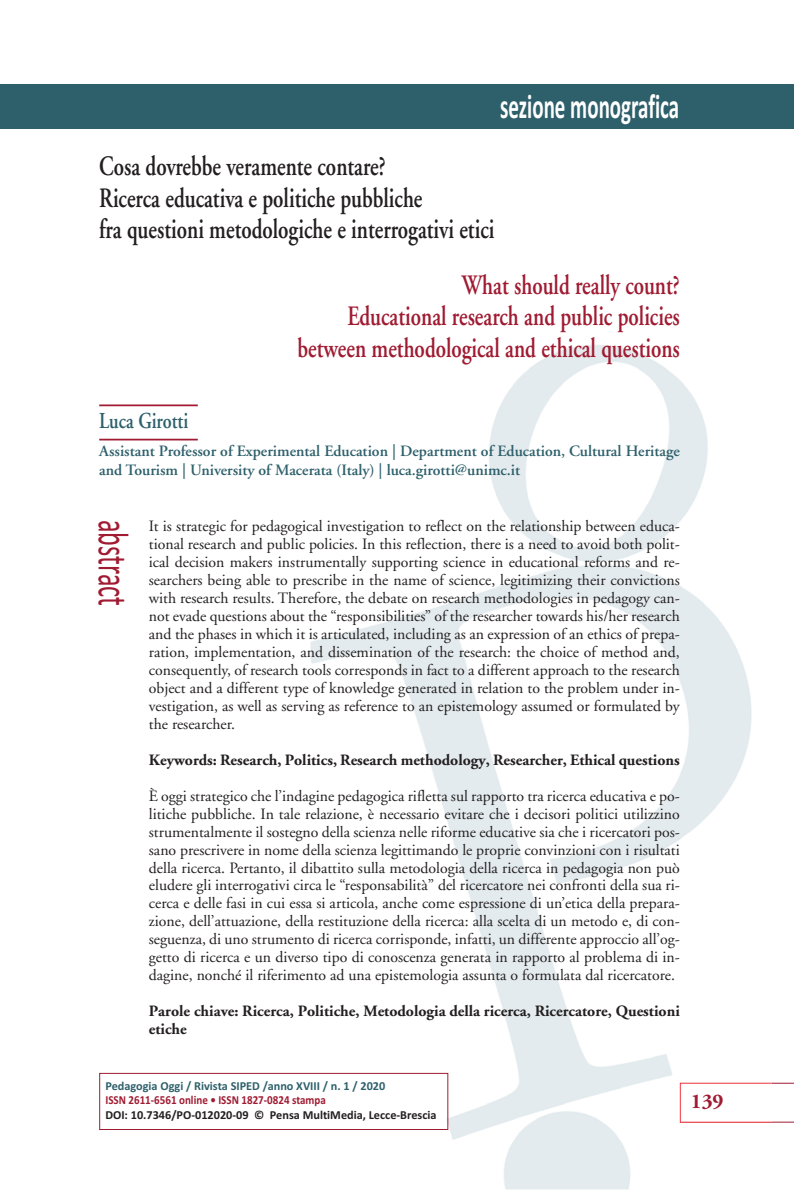
<style>
.page{position:relative;width:794px;height:1191px;background:#fff}
.page>*{position:absolute;margin:0;border:0;box-sizing:border-box;transform-origin:0 0}
.t1{font:43.75px "Calibri";color:#a01b32;scale:.6 1}
.t2{font:700 35px "Calibri";color:#fff;scale:.6 1}
.t3{font:600 28px/31.5px "Adobe Garamond";color:#231f20;scale:.75 1}
.t4{font:600 28px/31.5px "Adobe Garamond";color:#a01b32;text-align:right;scale:.75 1}
.t5{font:600 22.75px "Adobe Garamond";color:#2e606b;scale:.8 1}
.t6{font:700 21px "Adobe Garamond Pro";color:#a01b32}
.t7{font:15.75px/18px "Adobe Garamond";color:#231f20;text-align:justify}
.t8{font:700 15.75px/18px "Adobe Garamond";color:#231f20}
.t9{font:600 15.75px/19.2px "Adobe Garamond";color:#2e606b}
.t10{font:700 12.25px "Calibri";color:#231f20}
.t11{font:700 12.25px "Calibri";color:#2e606b}
.t12{font:700 12.25px "Calibri";color:#a01b32;scale:.9 1}
</style>
<div class="page">
<svg style="left:771px;top:1082px;width:23px;height:40px"></svg>
<img style="left:310px;top:345px;width:461px;height:844px">
<img style="left:680px;top:1082px;width:91px;height:40px">
<div style="left:99px;top:1073px;width:349px;height:57px;border:1px solid #a01b32"></div>
<div style="left:0;top:84px;width:794px;height:45px;background:#2e606b"></div>
<hr style="left:99px;top:404px;width:99px;height:2px;background:#a01b32">
<hr style="left:99px;top:439px;width:99px;height:1px;background:#a01b32">
<h2 class="t2" style="left:500px;top:85px;width:300px">sezione monografica</h2>
<h3 class="t3" style="left:99px;top:153px;width:528px">Cosa dovrebbe veramente contare?<br>Ricerca educativa e politiche pubbliche<br>fra questioni metodologiche e interrogativi etici</h3>
<h3 class="t4" style="left:297px;top:272px;width:511px">What should really count?<br>Educational research and public policies between methodological and ethical questions</h3>
<h3 class="t5" style="left:99px;top:411px;width:113px">Luca Girotti</h3>
<p class="t9" style="left:99px;top:442px;width:582px">Assistant Professor of Experimental Education | Department of Education, Cultural Heritage and Tourism | University of Macerata (Italy) | luca.girotti@unimc.it</p>
<h1 class="t1" style="left:140px;top:520px;width:145px;rotate:90deg">abstract</h1>
<p class="t7" style="left:149px;top:518px;width:532px">It is strategic for pedagogical investigation to reflect on the relationship between educa&shy;tional research and public policies. In this reflection, there is a need to avoid both polit&shy;ical decision makers instrumentally supporting science in educational reforms and re&shy;searchers being able to prescribe in the name of science, legitimizing their convictions with research results. Therefore, the debate on research methodologies in pedagogy can&shy;not evade questions about the “responsibilities” of the researcher towards his/her research and the phases in which it is articulated, including as an expression of an ethics of prepa&shy;ration, implementation, and dissemination of the research: the choice of method and, consequently, of research tools corresponds in fact to a different approach to the research object and a different type of knowledge generated in relation to the problem under in&shy;vestigation, as well as serving as reference to an epistemology assumed or formulated by the researcher.</p>
<p class="t8" style="left:149px;top:752px;width:532px">Keywords: Research, Politics, Research methodology, Researcher, Ethical questions</p>
<p class="t7" style="left:149px;top:788px;width:532px">È oggi strategico che l’indagine pedagogica rifletta sul rapporto tra ricerca educativa e po&shy;litiche pubbliche. In tale relazione, è necessario evitare che i decisori politici utilizzino strumentalmente il sostegno della scienza nelle riforme educative sia che i ricercatori pos&shy;sano prescrivere in nome della scienza legittimando le proprie convinzioni con i risultati della ricerca. Pertanto, il dibattito sulla metodologia della ricerca in pedagogia non può eludere gli interrogativi circa le “responsabilità” del ricercatore nei confronti della sua ri&shy;cerca e delle fasi in cui essa si articola, anche come espressione di un’etica della prepara&shy;zione, dell’attuazione, della restituzione della ricerca: alla scelta di un metodo e, di con&shy;seguenza, di uno strumento di ricerca corrisponde, infatti, un differente approccio all’og&shy;getto di ricerca e un diverso tipo di conoscenza generata in rapporto al problema di in&shy;dagine, nonché il riferimento ad una epistemologia assunta o formulata dal ricercatore.</p>
<p class="t8" style="left:149px;top:1003px;width:532px">Parole chiave: Ricerca, Politiche, Metodologia della ricerca, Ricercatore, Questioni etiche</p>
<p class="t11" style="left:105px;top:1078px;width:281px">Pedagogia Oggi / Rivista SIPED /anno XVIII / n. 1 / 2020</p>
<p class="t12" style="left:105px;top:1092px;width:246px">ISSN 2611-6561 online • ISSN 1827-0824 stampa</p>
<p class="t10" style="left:105px;top:1107px;width:333px">DOI: 10.7346/PO-012020-09 © Pensa MultiMedia, Lecce-Brescia</p>
<h3 class="t6" style="left:690px;top:1093px;width:34px">139</h3>
</div>
